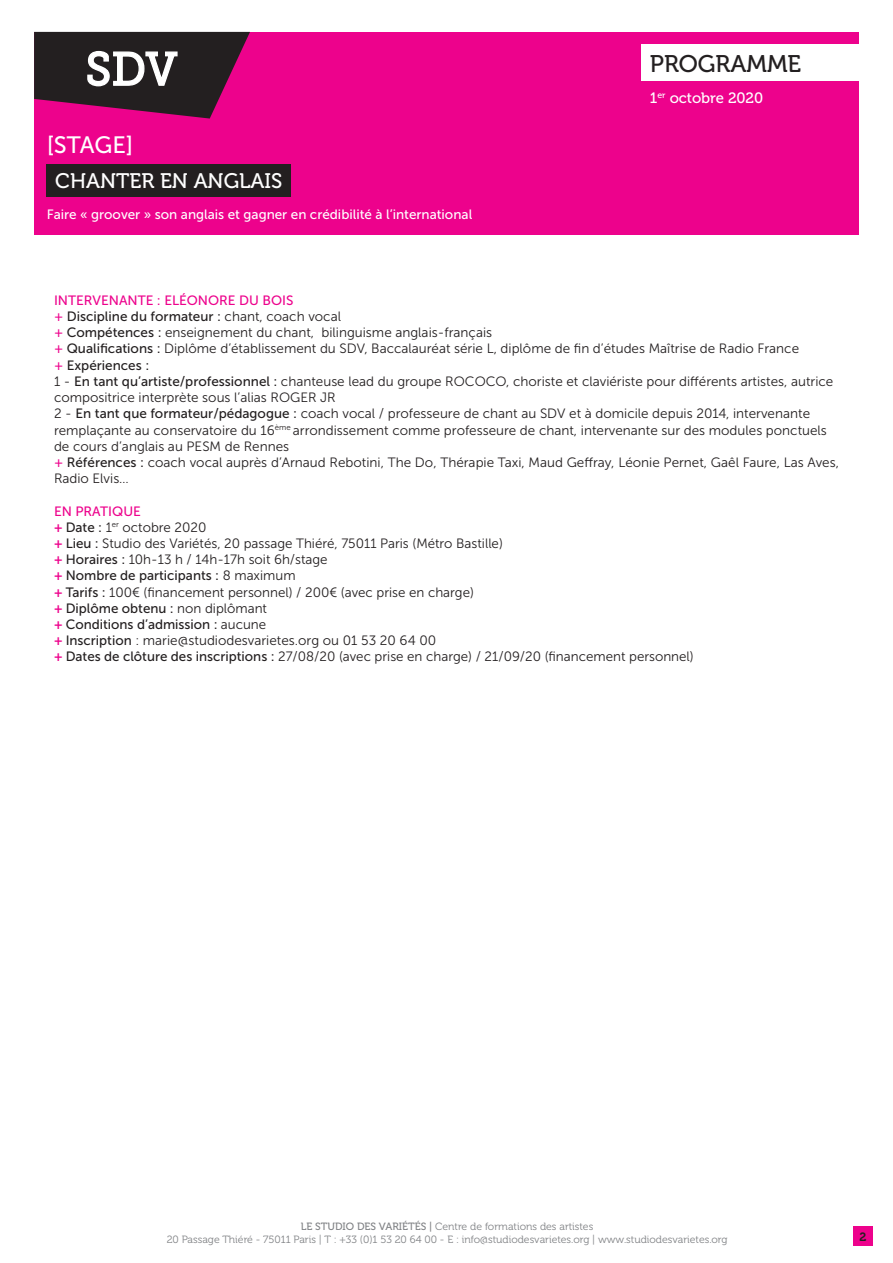
<style>
.page{position:relative;width:893px;height:1263px;background:#fff}
.page>*{position:absolute;margin:0;border:0;box-sizing:border-box;transform-origin:0 0}
.t1{font:24px "Museo 500";color:#231f20}
.t2{font:23.7px "Museo Sans 500";color:#fff}
.t3{font:21px "Museo 500";color:#fff}
.t4{font:15px "Museo 500";letter-spacing:-.005em;color:#fff}
.Corps_de_texte{font:13.5px/16.2px "Museo Sans 300";color:#231f20}
.Corps_de_texte-2{font:13.5px "Museo Sans 500";color:#231f20}
.t5{font:13.5px "Museo Sans 500";color:#fff}
.t6{font:13.5px "Museo Sans 500";color:#ed028c}
.t7{font:12px "Museo 700";color:#231f20}
.t8{font:10.5px/12.6px "Museo 300";color:#808285;text-align:center}
.s1{color:#ed028c}
.s2{font-family:"Museo Sans 300"}
.s3{font-family:"Museo Sans 500";color:#ed028c}
.s4{font-family:"Museo Sans 500"}
.s5{font-family:"Museo Sans 700";color:#ed028c}
.s6{font-family:"Museo 500"}
</style>
<div class="page">
<div style="left:853px;top:1226px;width:20px;height:20px;background:#ed028c"></div>
<div style="left:34px;top:32px;width:825px;height:203px;background:#ed028c"></div>
<svg style="left:34px;top:32px;width:216px;height:87px"></svg>
<div style="left:47px;top:164px;width:244px;height:32px;background:#231f20"></div>
<div style="left:641px;top:45px;width:227px;height:36px;background:#fff"></div>
<h2 class="t2" style="left:47px;top:132px;width:88px">[STAGE]</h2>
<h3 class="t3" style="left:55px;top:169px;width:229px">CHANTER EN ANGLAIS</h3>
<p class="t5" style="left:47px;top:207px;width:427px">Faire « groover » son anglais et gagner en crédibilité à l’international</p>
<h1 class="t1" style="left:650px;top:50px;width:153px">PROGRAMME</h1>
<p class="t4" style="left:650px;top:90px;width:115px">1<sup>er</sup> octobre 2020</p>
<p class="t6" style="left:54px;top:293px;width:241px">INTERVENANTE : ELÉONORE DU BOIS</p>
<p class="Corps_de_texte-2" style="left:54px;top:309px;width:289px"><span class="s1">+</span> Discipline du formateur : <span class="s2">chant, coach vocal</span></p>
<p class="Corps_de_texte" style="left:54px;top:325px;width:440px"><span class="s3">+</span> <span class="s4">Compétences :</span> enseignement du chant, bilinguisme anglais-français</p>
<p class="Corps_de_texte" style="left:54px;top:341px;width:747px"><span class="s3">+</span> <span class="s4">Qualifications :</span> Diplôme d’établissement du SDV, Baccalauréat série L, diplôme de fin d’études Maîtrise de Radio France</p>
<p class="Corps_de_texte-2" style="left:54px;top:358px;width:97px"><span class="s1">+</span> Expériences :</p>
<p class="Corps_de_texte" style="left:54px;top:373px;width:781px">1 - <span class="s4">En tant qu’artiste/professionnel :</span> chanteuse lead du groupe ROCOCO, choriste et claviériste pour différents artistes, autrice compositrice interprète sous l’alias ROGER JR</p>
<p class="Corps_de_texte" style="left:54px;top:406px;width:774px">2 - <span class="s4">En tant que formateur/pédagogue :</span> coach vocal / professeure de chant au SDV et à domicile depuis 2014, intervenante remplaçante au conservatoire du 16<sup>ème</sup> arrondissement comme professeure de chant, intervenante sur des modules ponctuels de cours d’anglais au PESM de Rennes</p>
<p class="Corps_de_texte" style="left:54px;top:454px;width:786px"><span class="s3">+</span> <span class="s4">Références :</span> coach vocal auprès d’Arnaud Rebotini, The Do, Thérapie Taxi, Maud Geffray, Léonie Pernet, Gaêl Faure, Las Aves,<br>Radio Elvis…</p>
<p class="t6" style="left:54px;top:503px;width:88px">EN PRATIQUE</p>
<p class="Corps_de_texte" style="left:54px;top:519px;width:154px"><span class="s5">+</span> <span class="s4">Date :</span> 1<sup>er</sup> octobre 2020</p>
<p class="Corps_de_texte" style="left:54px;top:535px;width:450px"><span class="s5">+</span> <span class="s4">Lieu :</span> Studio des Variétés, 20 passage Thiéré, 75011 Paris (Métro Bastille)</p>
<p class="Corps_de_texte" style="left:54px;top:551px;width:275px"><span class="s5">+</span> <span class="s4">Horaires :</span> 10h-13 h / 14h-17h soit 6h/stage</p>
<p class="Corps_de_texte-2" style="left:54px;top:568px;width:243px"><span class="s5">+</span> Nombre de participants : <span class="s2">8 maximum</span></p>
<p class="Corps_de_texte" style="left:54px;top:584px;width:421px"><span class="s5">+</span> <span class="s4">Tarifs :</span> 100€ (financement personnel) / 200€ (avec prise en charge)</p>
<p class="Corps_de_texte-2" style="left:54px;top:601px;width:215px"><span class="s5">+</span> Diplôme obtenu : <span class="s2">non diplômant</span></p>
<p class="Corps_de_texte-2" style="left:54px;top:617px;width:214px"><span class="s5">+</span> Conditions d’admission : <span class="s2">aucune</span></p>
<p class="Corps_de_texte" style="left:54px;top:632px;width:384px"><span class="s5">+</span> <span class="s4">Inscription</span> : marie@studiodesvarietes.org ou 01 53 20 64 00</p>
<p class="Corps_de_texte" style="left:54px;top:649px;width:641px"><span class="s5">+</span> <span class="s4">Dates de clôture des inscriptions :</span> 27/08/20 (avec prise en charge) / 21/09/20 (financement personnel)</p>
<p class="t8" style="left:167px;top:1220px;width:562px"><span class="s6">LE STUDIO DES VARIÉTÉS |</span> Centre de formations des artistes<br>20 Passage Thiéré - 75011 Paris | T : +33 (0)1 53 20 64 00 - E : info@studiodesvarietes.org | www.studiodesvarietes.org</p>
<p class="t7" style="left:860px;top:1230px;width:8px">2</p>
</div>
